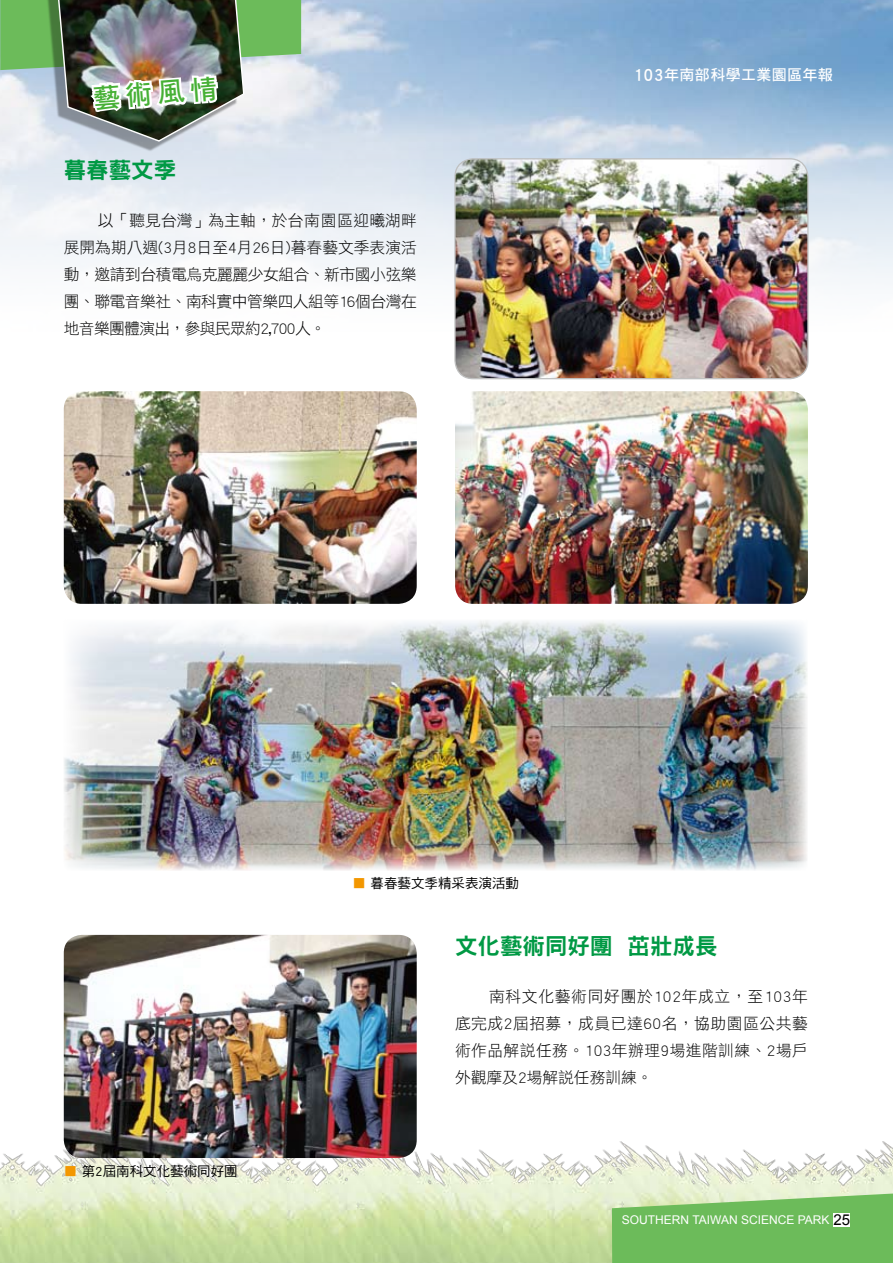
<style>
.page{position:relative;width:893px;height:1263px;background:#fff}
.page>*{position:absolute;margin:0;border:0;box-sizing:border-box;transform-origin:0 0}
.t1{font:27px "DF Hei Std W7";color:#46b035}
.t2{font:22.5px "DF Hei Std W9";color:#094}
.t3{font:15.75px/27px "DF Hei Std W3";letter-spacing:-.015em;color:#000;text-align:justify}
.t4{font:15px "DF Hei Std W7";letter-spacing:.025em;color:#fff}
.t5{font:13.5px "DF Hei Std W5";color:#000}
.t6{font:12px "Arial";color:#fff}
.s1{font-size:18px}
.s2{color:#f39700}
.s3{font-size:15px;color:#000}
</style>
<div class="page">
<img style="left:0;top:1141px;width:893px;height:122px">
<img style="left:0;top:0;width:893px;height:476px">
<svg style="left:612px;top:1193px;width:281px;height:70px;background:#79c167"></svg>
<img style="left:0;top:0;width:301px;height:176px">
<img style="left:455px;top:159px;width:353px;height:220px">
<div style="left:454px;top:158px;width:355px;height:221px;border:1px solid #bfc0c0;border-radius:18px"></div>
<img style="left:64px;top:391px;width:353px;height:213px">
<img style="left:455px;top:391px;width:353px;height:213px">
<img style="left:64px;top:621px;width:743px;height:249px">
<img style="left:64px;top:935px;width:353px;height:223px">
<div style="left:834px;top:1213px;width:16px;height:13px;background:#fff"></div>
<h1 class="t1" style="left:92px;top:84px;width:126px;rotate:-5deg">藝術風情</h1>
<h2 class="t2" style="left:64px;top:157px;width:114px">暮春藝文季</h2>
<p class="t3" style="left:64px;top:206px;width:355px;text-indent:34px">以「聽見台灣」為主軸，於台南園區迎曦湖畔展開為期八週(3月8日至4月26日)暮春藝文季表演活動，邀請到台積電烏克麗麗少女組合、新市國小弦樂團、聯電音樂社、南科實中管樂四人組等16個台灣在地音樂團體演出，參與民眾約2,700人。</p>
<p class="t4" style="left:633px;top:66px;width:201px"><span class="s1">103</span>年南部科學工業園區年報</p>
<p class="t5" style="left:353px;top:875px;width:168px"><span class="s2">■</span> 暮春藝文季精采表演活動</p>
<p class="t5" style="left:64px;top:1164px;width:175px"><span class="s2">■</span> 第2屆南科文化藝術同好團</p>
<h2 class="t2" style="left:455px;top:934px;width:264px">文化藝術同好團 茁壯成長</h2>
<p class="t3" style="left:455px;top:983px;width:354px;text-indent:34px">南科文化藝術同好團於102年成立，至103年底完成2屆招募，成員已達60名，協助園區公共藝術作品解說任務。103年辦理9場進階訓練、2場戶外觀摩及2場解說任務訓練。</p>
<p class="t6" style="left:622px;top:1212px;width:230px">SOUTHERN TAIWAN SCIENCE PARK <span class="s3">25</span></p>
</div>
